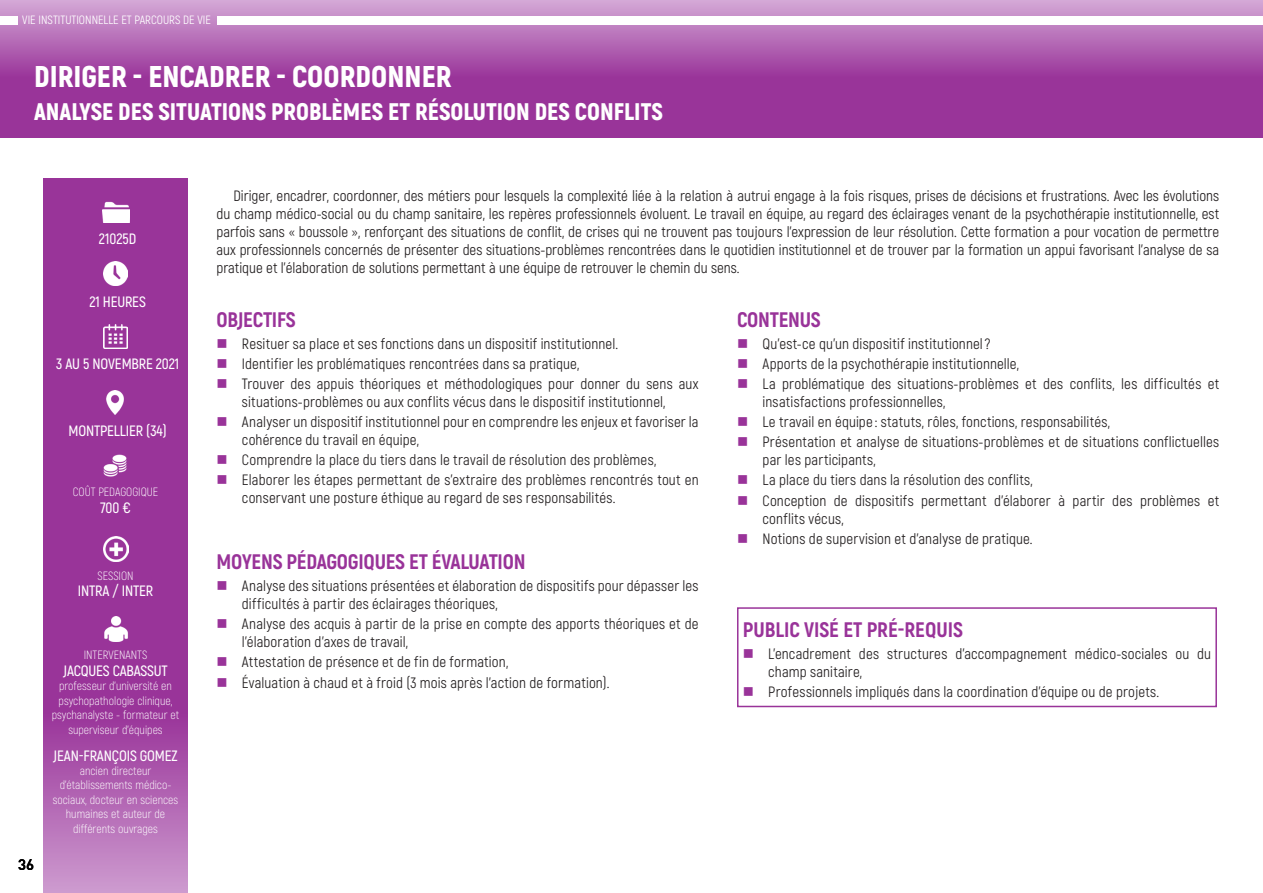
<style>
.page{position:relative;width:1263px;height:893px;background:#fff}
.page>*{position:absolute;margin:0;border:0;box-sizing:border-box;transform-origin:0 0}
.t1{font:900 30px "Akrobat";color:#fff}
.t2{font:900 24px "Akrobat";color:#fff}
.t3{font:800 21px "Akrobat";letter-spacing:-.01em;color:#939}
.t4{font:15px/18px "Akrobat";letter-spacing:.01em;color:#231f20}
.t5{font:600 15px "Akrobat";letter-spacing:-.01em;color:#fff}
.t6{font:500 15px "DIN";color:#000}
.t7{font:300 12px/14.4px "Akrobat";color:#fff;text-align:center}
.t8{font:12px "Akrobat";color:#fff}
</style>
<div class="page">
<svg style="left:0;top:0;width:1262px;height:137px;background:#a853a9"></svg>
<svg style="left:1262px;top:0;width:1px;height:137px"></svg>
<svg style="left:44px;top:179px;width:143px;height:714px;background:#a144a1"></svg>
<div style="left:217px;top:16px;width:1046px;height:8px;background:#fff"></div>
<div style="left:0;top:16px;width:17px;height:9px;background:#fff"></div>
<div style="left:737px;top:607px;width:480px;height:100px;border:2px solid #939"></div>
<img style="left:103px;top:536px;width:25px;height:25px">
<img style="left:102px;top:616px;width:26px;height:26px">
<p class="t8" style="left:22px;top:13px;width:190px">VIE INSTITUTIONNELLE ET PARCOURS DE VIE</p>
<p class="t8" style="left:22px;top:13px;width:119px">ENFANCE E ADOLESCENCE</p>
<p class="t1" style="left:34px;top:57px;width:419px">DIRIGER - ENCADRER - COORDONNER</p>
<p class="t2" style="left:34px;top:96px;width:630px">ANALYSE DES SITUATIONS PROBLÈMES ET RÉSOLUTION DES CONFLITS</p>
<p class="t1" style="left:34px;top:57px;width:66px">T TRE</p>
<p class="t2" style="left:34px;top:96px;width:98px">SOUS-TITR</p>
<p class="t5" style="left:99px;top:229px;width:39px">21025D</p>
<p class="t5" style="left:107px;top:229px;width:22px">REF</p>
<p class="t5" style="left:89px;top:292px;width:58px">21 HEURES</p>
<p class="t5" style="left:91px;top:292px;width:10px">...</p>
<p class="t5" style="left:56px;top:355px;width:124px">3 AU 5 NOVEMBRE 2021</p>
<p class="t5" style="left:114px;top:355px;width:10px">...</p>
<p class="t5" style="left:68px;top:421px;width:100px">MONTPELLIER (34)</p>
<p class="t5" style="left:104px;top:421px;width:29px">... (...)</p>
<p class="t5" style="left:107px;top:421px;width:7px">..</p>
<p class="t7" style="left:73px;top:485px;width:87px">COÛT PEDAGOGIQUE</p>
<p class="t5" style="left:100px;top:498px;width:32px">700 €</p>
<p class="t5" style="left:106px;top:498px;width:21px">... €</p>
<p class="t7" style="left:98px;top:568px;width:38px">SESSION</p>
<p class="t5" style="left:78px;top:582px;width:77px">INTRA / INTER</p>
<p class="t6" style="left:18px;top:855px;width:17px">36</p>
<p class="t7" style="left:84px;top:648px;width:65px">INTERVENANTS</p>
<p class="t5" style="left:63px;top:662px;width:106px">JACQUES CABASSUT</p>
<p class="t7" style="left:52px;top:679px;width:129px">professeur d’université en psychopathologie clinique, psychanalyste - formateur et superviseur d’équipes</p>
<p class="t5" style="left:53px;top:746px;width:126px">JEAN-FRANÇOIS GOMEZ</p>
<p class="t7" style="left:53px;top:764px;width:127px">ancien directeur d’établissements médico&shy;sociaux, docteur en sciences humaines et auteur de différents ouvrages</p>
<p class="t7" style="left:84px;top:694px;width:65px">INTERVENANTE</p>
<p class="t4" style="left:216px;top:187px;width:1004px;text-align:justify;text-indent:17px">Diriger, encadrer, coordonner, des métiers pour lesquels la complexité liée à la relation à autrui engage à la fois risques, prises de décisions et frustrations. Avec les évolutions du champ médico-social ou du champ sanitaire, les repères professionnels évoluent. Le travail en équipe, au regard des éclairages venant de la psychothérapie institutionnelle, est parfois sans « boussole », renforçant des situations de conflit, de crises qui ne trouvent pas toujours l’expression de leur résolution. Cette formation a pour vocation de permettre aux professionnels concernés de présenter des situations-problèmes rencontrées dans le quotidien institutionnel et de trouver par la formation un appui favorisant l’analyse de sa pratique et l’élaboration de solutions permettant à une équipe de retrouver le chemin du sens.</p>
<p class="t3" style="left:216px;top:306px;width:81px">OBJECTIFS</p>
<p class="t4" style="left:242px;top:335px;width:378px">Resituer sa place et ses fonctions dans un dispositif institutionnel.</p>
<p class="t4" style="left:242px;top:355px;width:339px">Identifier les problématiques rencontrées dans sa pratique,</p>
<p class="t4" style="left:242px;top:375px;width:458px">Trouver des appuis théoriques et méthodologiques pour donner du sens aux situations-problèmes ou aux conflits vécus dans le dispositif institutionnel,</p>
<p class="t4" style="left:242px;top:413px;width:458px">Analyser un dispositif institutionnel pour en comprendre les enjeux et favoriser la cohérence du travail en équipe,</p>
<p class="t4" style="left:242px;top:451px;width:416px">Comprendre la place du tiers dans le travail de résolution des problèmes,</p>
<p class="t4" style="left:242px;top:471px;width:458px">Elaborer les étapes permettant de s’extraire des problèmes rencontrés tout en conservant une posture éthique au regard de ses responsabilités.</p>
<p class="t3" style="left:216px;top:548px;width:311px">MOYENS PÉDAGOGIQUES ET ÉVALUATION</p>
<p class="t4" style="left:242px;top:577px;width:458px">Analyse des situations présentées et élaboration de dispositifs pour dépasser les difficultés à partir des éclairages théoriques,</p>
<p class="t4" style="left:242px;top:615px;width:458px">Analyse des acquis à partir de la prise en compte des apports théoriques et de l’élaboration d’axes de travail,</p>
<p class="t4" style="left:242px;top:653px;width:268px">Attestation de présence et de fin de formation,</p>
<p class="t4" style="left:242px;top:673px;width:369px">Évaluation à chaud et à froid (3 mois après l’action de formation).</p>
<p class="t3" style="left:737px;top:306px;width:85px">CONTENUS</p>
<p class="t4" style="left:762px;top:335px;width:229px">Qu’est-ce qu’un dispositif institutionnel?</p>
<p class="t4" style="left:762px;top:355px;width:258px">Apports de la psychothérapie institutionnelle,</p>
<p class="t4" style="left:762px;top:375px;width:458px">La problématique des situations-problèmes et des conflits, les difficultés et insatisfactions professionnelles,</p>
<p class="t4" style="left:762px;top:413px;width:349px">Le travail en équipe : statuts, rôles, fonctions, responsabilités,</p>
<p class="t4" style="left:762px;top:433px;width:458px">Présentation et analyse de situations-problèmes et de situations conflictuelles par les participants,</p>
<p class="t4" style="left:762px;top:471px;width:272px">La place du tiers dans la résolution des conflits,</p>
<p class="t4" style="left:762px;top:491px;width:458px">Conception de dispositifs permettant d’élaborer à partir des problèmes et conflits vécus,</p>
<p class="t4" style="left:762px;top:529px;width:272px">Notions de supervision et d’analyse de pratique.</p>
<p class="t3" style="left:743px;top:616px;width:222px">PUBLIC VISÉ ET PRÉ-REQUIS</p>
<p class="t4" style="left:768px;top:645px;width:444px">L’encadrement des structures d’accompagnement médico-sociales ou du champ sanitaire,</p>
<p class="t4" style="left:768px;top:683px;width:392px">Professionnels impliqués dans la coordination d’équipe ou de projets.</p>
</div>
